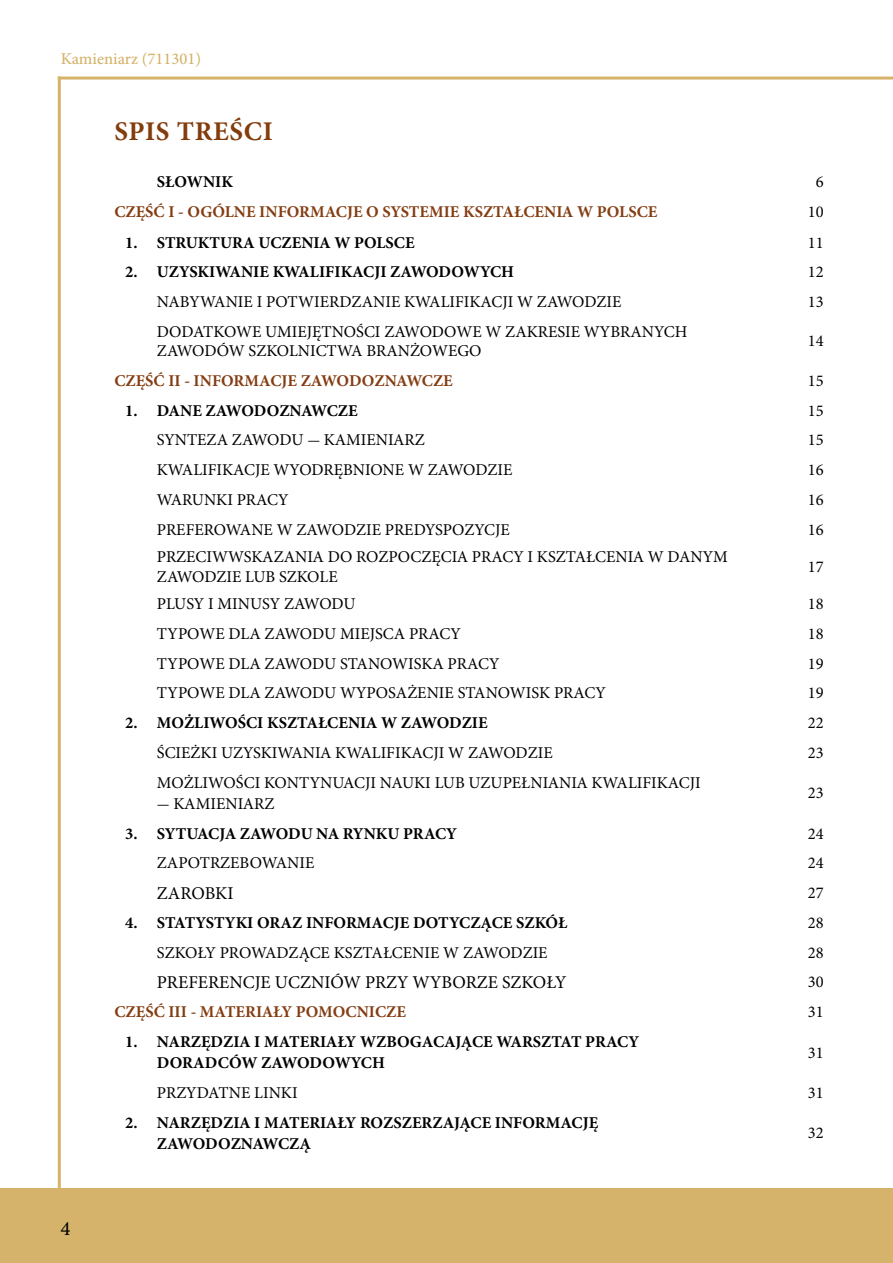
<style>
.page{position:relative;width:893px;height:1263px;background:#fff}
.page>*{position:absolute;margin:0;border:0;box-sizing:border-box;transform-origin:0 0}
.t1{font:700 27px "Minion Pro";letter-spacing:.025em;color:#833c0b}
.t2{font:18px "Minion Pro";color:#000}
.t3{font:18px "Lora";color:#000}
.t4{font:16.5px/19.8px "Minion Pro";color:#000}
.t5{font:700 16.5px/21px "Minion Pro";color:#000}
.t6{font:700 16.5px "Minion Pro";color:#843d12}
.t7{font:500 16.5px "Minion Pro";color:#d5b36b}
</style>
<div class="page">
<div style="left:0;top:1188px;width:893px;height:75px;background:#d5b36b"></div>
<hr style="left:58px;top:77px;width:3px;height:1113px;background:#d5b36b">
<hr style="left:58px;top:77px;width:835px;height:3px;background:#d5b36b">
<p class="t7" style="left:61px;top:48px;width:142px">Kamieniarz (711301)</p>
<h1 class="t1" style="left:114px;top:113px;width:160px">SPIS TREŚCI</h1>
<p class="t5" style="left:157px;top:171px;width:78px">SŁOWNIK</p>
<p class="t4" style="left:816px;top:172px;width:9px">6</p>
<p class="t6" style="left:114px;top:200px;width:544px">CZĘŚĆ I - OGÓLNE INFORMACJE O SYSTEMIE KSZTAŁCENIA W POLSCE</p>
<p class="t4" style="left:808px;top:202px;width:17px">10</p>
<p class="t5" style="left:125px;top:232px;width:291px">1. STRUKTURA UCZENIA W POLSCE</p>
<p class="t4" style="left:808px;top:232px;width:17px">11</p>
<p class="t5" style="left:125px;top:261px;width:390px">2. UZYSKIWANIE KWALIFIKACJI ZAWODOWYCH</p>
<p class="t4" style="left:808px;top:262px;width:17px">12</p>
<p class="t4" style="left:157px;top:292px;width:466px">NABYWANIE I POTWIERDZANIE KWALIFIKACJI W ZAWODZIE</p>
<p class="t4" style="left:808px;top:292px;width:17px">13</p>
<p class="t4" style="left:157px;top:321px;width:532px">DODATKOWE UMIEJĘTNOŚCI ZAWODOWE W ZAKRESIE WYBRANYCH<br>ZAWODÓW SZKOLNICTWA BRANŻOWEGO</p>
<p class="t4" style="left:808px;top:331px;width:17px">14</p>
<p class="t6" style="left:114px;top:369px;width:340px">CZĘŚĆ II - INFORMACJE ZAWODOZNAWCZE</p>
<p class="t4" style="left:808px;top:371px;width:17px">15</p>
<p class="t5" style="left:125px;top:399px;width:234px">1. DANE ZAWODOZNAWCZE</p>
<p class="t4" style="left:808px;top:400px;width:17px">15</p>
<p class="t4" style="left:157px;top:430px;width:269px">SYNTEZA ZAWODU - KAMIENIARZ</p>
<p class="t4" style="left:808px;top:430px;width:17px">15</p>
<p class="t4" style="left:157px;top:460px;width:357px">KWALIFIKACJE WYODRĘBNIONE W ZAWODZIE</p>
<p class="t4" style="left:808px;top:460px;width:17px">16</p>
<p class="t4" style="left:157px;top:490px;width:133px">WARUNKI PRACY</p>
<p class="t4" style="left:808px;top:490px;width:17px">16</p>
<p class="t4" style="left:157px;top:519px;width:355px">PREFEROWANE W ZAWODZIE PREDYSPOZYCJE</p>
<p class="t4" style="left:808px;top:519px;width:17px">16</p>
<p class="t4" style="left:157px;top:547px;width:572px">PRZECIWWSKAZANIA DO ROZPOCZĘCIA PRACY I KSZTAŁCENIA W DANYM<br>ZAWODZIE LUB SZKOLE</p>
<p class="t4" style="left:808px;top:557px;width:17px">17</p>
<p class="t4" style="left:157px;top:594px;width:200px">PLUSY I MINUSY ZAWODU</p>
<p class="t4" style="left:808px;top:594px;width:17px">18</p>
<p class="t4" style="left:157px;top:624px;width:306px">TYPOWE DLA ZAWODU MIEJSCA PRACY</p>
<p class="t4" style="left:808px;top:624px;width:17px">18</p>
<p class="t4" style="left:157px;top:653px;width:344px">TYPOWE DLA ZAWODU STANOWISKA PRACY</p>
<p class="t4" style="left:808px;top:653px;width:17px">19</p>
<p class="t4" style="left:157px;top:683px;width:451px">TYPOWE DLA ZAWODU WYPOSAŻENIE STANOWISK PRACY</p>
<p class="t4" style="left:808px;top:683px;width:17px">19</p>
<p class="t5" style="left:125px;top:712px;width:364px">2. MOŻLIWOŚCI KSZTAŁCENIA W ZAWODZIE</p>
<p class="t4" style="left:808px;top:713px;width:17px">22</p>
<p class="t4" style="left:157px;top:743px;width:397px">ŚCIEŻKI UZYSKIWANIA KWALIFIKACJI W ZAWODZIE</p>
<p class="t4" style="left:808px;top:743px;width:17px">23</p>
<p class="t4" style="left:157px;top:773px;width:545px">MOŻLIWOŚCI KONTYNUACJI NAUKI LUB UZUPEŁNIANIA KWALIFIKACJI</p>
<p class="t4" style="left:157px;top:794px;width:119px">- KAMIENIARZ</p>
<p class="t4" style="left:808px;top:783px;width:17px">23</p>
<p class="t3" style="left:61px;top:1215px;width:11px">4</p>
<p class="t5" style="left:125px;top:823px;width:334px">3. SYTUACJA ZAWODU NA RYNKU PRACY</p>
<p class="t4" style="left:808px;top:823px;width:17px">24</p>
<p class="t4" style="left:157px;top:853px;width:159px">ZAPOTRZEBOWANIE</p>
<p class="t4" style="left:808px;top:853px;width:17px">24</p>
<p class="t2" style="left:157px;top:881px;width:78px">ZAROBKI</p>
<p class="t4" style="left:808px;top:883px;width:17px">27</p>
<p class="t5" style="left:125px;top:912px;width:444px">4. STATYSTYKI ORAZ INFORMACJE DOTYCZĄCE SZKÓŁ</p>
<p class="t4" style="left:808px;top:913px;width:17px">28</p>
<p class="t4" style="left:157px;top:942px;width:392px">SZKOŁY PROWADZĄCE KSZTAŁCENIE W ZAWODZIE</p>
<p class="t4" style="left:808px;top:942px;width:17px">28</p>
<p class="t2" style="left:157px;top:970px;width:411px">PREFERENCJE UCZNIÓW PRZY WYBORZE SZKOŁY</p>
<p class="t4" style="left:808px;top:972px;width:17px">30</p>
<p class="t6" style="left:114px;top:1000px;width:293px">CZĘŚĆ III - MATERIAŁY POMOCNICZE</p>
<p class="t4" style="left:808px;top:1002px;width:17px">31</p>
<p class="t5" style="left:157px;top:1031px;width:484px;text-indent:-32px">1. NARZĘDZIA I MATERIAŁY WZBOGACAJĄCE WARSZTAT PRACY<br>DORADCÓW ZAWODOWYCH</p>
<p class="t4" style="left:808px;top:1042px;width:17px">31</p>
<p class="t4" style="left:157px;top:1083px;width:142px">PRZYDATNE LINKI</p>
<p class="t4" style="left:808px;top:1083px;width:17px">31</p>
<p class="t5" style="left:157px;top:1112px;width:443px;text-indent:-32px">2. NARZĘDZIA I MATERIAŁY ROZSZERZAJĄCE INFORMACJĘ<br>ZAWODOZNAWCZĄ</p>
<p class="t4" style="left:808px;top:1123px;width:17px">32</p>
</div>
